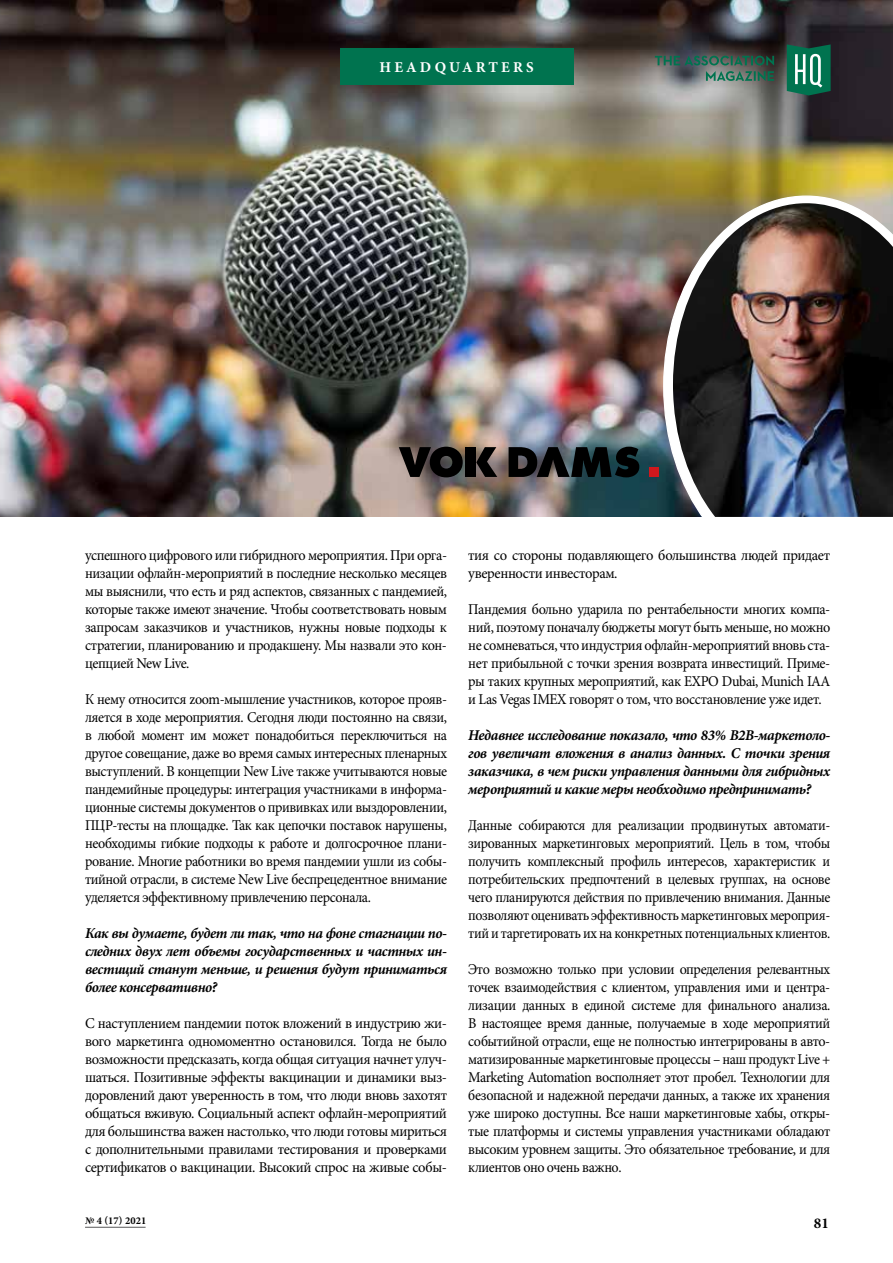
<style>
.page{position:relative;width:893px;height:1263px;background:#fff}
.page>*{position:absolute;margin:0;border:0;box-sizing:border-box;transform-origin:0 0}
.t1{font:15px/18px "Minion Pro";letter-spacing:-.03em;color:#000;text-align:justify;scale:.94 1}
.t2{font:15px/18px "Minion Pro";letter-spacing:-.03em;color:#000;text-align:justify;scale:.95 1}
.t3{font:15px/18px "Minion Pro";letter-spacing:-.03em;color:#000;text-align:justify}
.t4{font:15px/18px "Minion Pro";letter-spacing:-.03em;color:#000;text-align:justify;scale:.93 1}
.t5{font:italic 700 15px/18px "Minion Pro";letter-spacing:-.03em;color:#000;text-align:justify}
.t6{font:700 15px "Minion Pro";letter-spacing:.21em;color:#fff}
.t7{font:700 15px "Minion Pro";color:#000}
.t8{font:700 10.5px "Minion Pro";letter-spacing:.01em;color:#000}
</style>
<div class="page">
<img style="left:0;top:0;width:893px;height:517px">
<div style="left:340px;top:49px;width:233px;height:36px;background:#00734f"></div>
<svg style="left:655px;top:56px;width:119px;height:9px"></svg>
<svg style="left:706px;top:71px;width:68px;height:10px"></svg>
<svg style="left:787px;top:44px;width:44px;height:51px;background:#2d8369"></svg>
<svg style="left:663px;top:195px;width:230px;height:322px"></svg>
<img style="left:673px;top:203px;width:220px;height:314px">
<div style="left:466px;top:447px;width:10px;height:30px;background:#000"></div>
<svg style="left:399px;top:447px;width:64px;height:30px;background:#2c2826"></svg>
<svg style="left:476px;top:447px;width:21px;height:30px"></svg>
<svg style="left:509px;top:447px;width:130px;height:30px;background:#181f22"></svg>
<div style="left:649px;top:467px;width:9px;height:10px;background:#d0181d"></div>
<hr style="left:85px;top:1227px;width:61px;height:1px;background:#585859">
<p class="t6" style="left:379px;top:57px;width:156px">HEADQUARTERS</p>
<p class="t2" style="left:85px;top:546px;width:383px">успешного цифрового или гибридного мероприятия. При орга&shy;низации офлайн-мероприятий в последние несколько месяцев мы выяснили, что есть и ряд аспектов, связанных с пандемией, которые также имеют значение. Чтобы соответствовать новым запросам заказчиков и участников, нужны новые подходы к стратегии, планированию и продакшену. Мы назвали это кон&shy;цепцией New Live.</p>
<p class="t1" style="left:85px;top:690px;width:387px">К нему относится zoom-мышление участников, которое прояв&shy;ляется в ходе мероприятия. Сегодня люди постоянно на связи, в любой момент им может понадобиться переключиться на другое совещание, даже во время самых интересных пленарных выступлений. В концепции New Live также учитываются новые пандемийные процедуры: интеграция участниками в информа&shy;ционные системы документов о прививках или выздоровлении, ПЦР-тесты на площадке. Так как цепочки поставок нарушены, необходимы гибкие подходы к работе и долгосрочное плани&shy;рование. Многие работники во время пандемии ушли из собы&shy;тийной отрасли, в системе New Live беспрецедентное внимание уделяется эффективному привлечению персонала.</p>
<p class="t5" style="left:85px;top:924px;width:364px">Как вы думаете, будет ли так, что на фоне стагнации по&shy;следних двух лет объемы государственных и частных ин&shy;вестиций станут меньше, и решения будут приниматься более консервативно?</p>
<p class="t3" style="left:85px;top:1014px;width:364px">С наступлением пандемии поток вложений в индустрию жи&shy;вого маркетинга одномоментно остановился. Тогда не было возможности предсказать, когда общая ситуация начнет улуч&shy;шаться. Позитивные эффекты вакцинации и динамики выз&shy;доровлений дают уверенность в том, что люди вновь захотят общаться вживую. Социальный аспект офлайн-мероприятий для большинства важен настолько, что люди готовы мириться с дополнительными правилами тестирования и проверками сертификатов о вакцинации. Высокий спрос на живые собы-</p>
<p class="t3" style="left:468px;top:546px;width:364px">тия со стороны подавляющего большинства людей придает уверенности инвесторам.</p>
<p class="t2" style="left:468px;top:600px;width:383px">Пандемия больно ударила по рентабельности многих компа&shy;ний, поэтому поначалу бюджеты могут быть меньше, но можно не сомневаться, что индустрия офлайн-мероприятий вновь ста&shy;нет прибыльной с точки зрения возврата инвестиций. Приме&shy;ры таких крупных мероприятий, как EXPO Dubai, Munich IAA и Las Vegas IMEX говорят о том, что восстановление уже идет.</p>
<p class="t5" style="left:468px;top:726px;width:363px">Недавнее исследование показало, что 83% B2B-маркетоло&shy;гов увеличат вложения в анализ данных. С точки зрения заказчика, в чем риски управления данными для гибридных мероприятий и какие меры необходимо предпринимать?</p>
<p class="t4" style="left:468px;top:816px;width:391px">Данные собираются для реализации продвинутых автомати&shy;зированных маркетинговых мероприятий. Цель в том, чтобы получить комплексный профиль интересов, характеристик и потребительских предпочтений в целевых группах, на основе чего планируются действия по привлечению внимания. Данные позволяют оценивать эффективность маркетинговых мероприя&shy;тий и таргетировать их на конкретных потенциальных клиентов.</p>
<p class="t1" style="left:468px;top:960px;width:387px">Это возможно только при условии определения релевантных точек взаимодействия с клиентом, управления ими и центра&shy;лизации данных в единой системе для финального анализа.<br>В настоящее время данные, получаемые в ходе мероприятий событийной отрасли, еще не полностью интегрированы в авто&shy;матизированные маркетинговые процессы – наш продукт Live + Marketing Automation восполняет этот пробел. Технологии для безопасной и надежной передачи данных, а также их хранения уже широко доступны. Все наши маркетинговые хабы, откры&shy;тые платформы и системы управления участниками обладают высоким уровнем защиты. Это обязательное требование, и для клиентов оно очень важно.</p>
<p class="t8" style="left:85px;top:1213px;width:63px">№ 4 (17) 2021</p>
<p class="t7" style="left:814px;top:1212px;width:17px">81</p>
</div>
